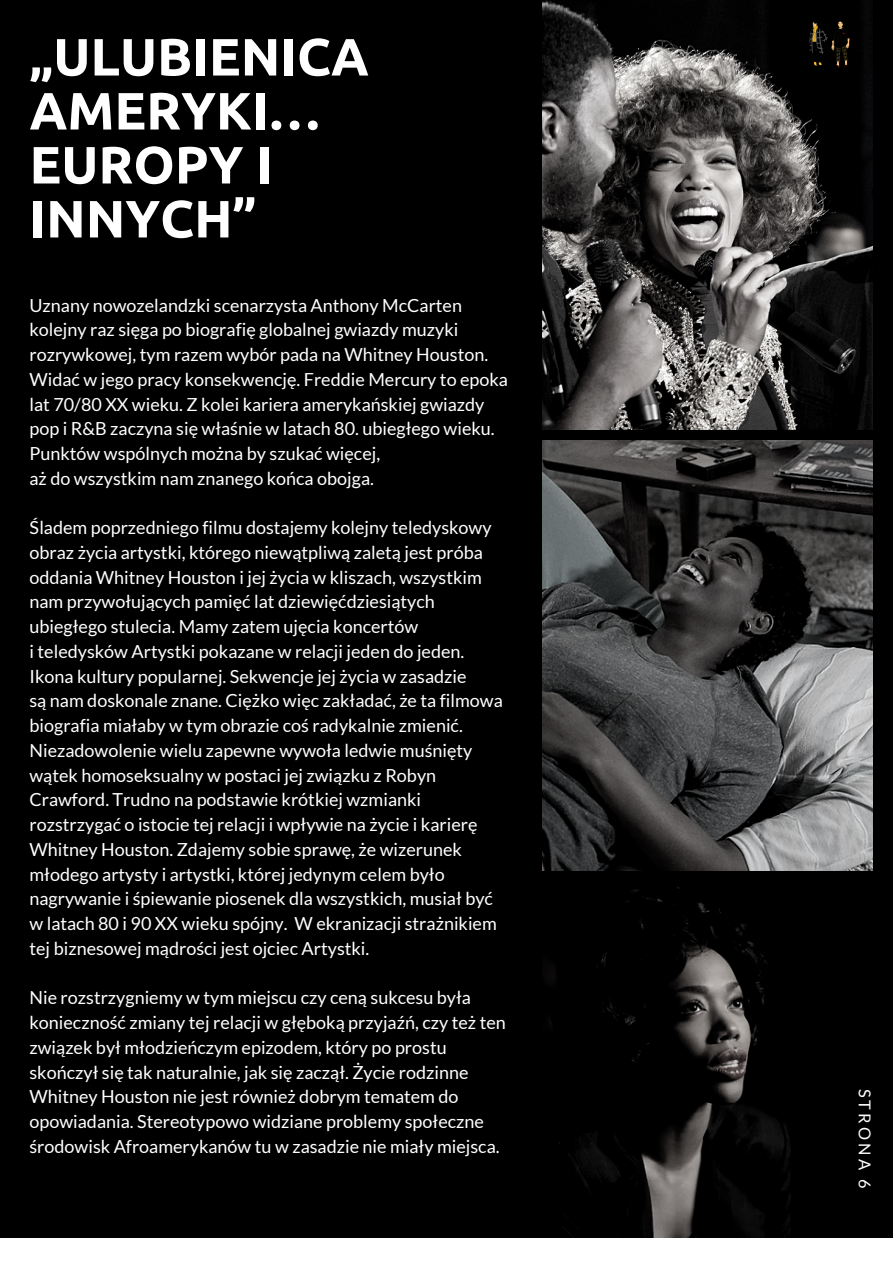
<style>
.page{position:relative;width:893px;height:1264px;background:#fff}
.page>*{position:absolute;margin:0;border:0;box-sizing:border-box;transform-origin:0 0}
.t1{font:700 52.5px/54px "Ubuntu";color:#fff}
.t2{font:18px/24.8px "Lato";color:#fff}
.t3{font:16.35px "Lato";letter-spacing:.19em;color:#fff}
</style>
<div class="page">
<div style="left:0;top:0;width:892px;height:1262px;background:#000"></div>
<img style="left:542px;top:0;width:329px;height:429px">
<img style="left:542px;top:441px;width:329px;height:429px">
<img style="left:548px;top:887px;width:243px;height:350px">
<div style="left:0;top:1237px;width:892px;height:25px;background:#fff"></div>
<img style="left:763px;top:0;width:110px;height:102px">
<h1 class="t1" style="left:29px;top:29px;width:341px">„ULUBIENICA<br>AMERYKI…<br>EUROPY I<br>INNYCH”</h1>
<p class="t2" style="left:29px;top:292px;width:480px">Uznany nowozelandzki scenarzysta Anthony McCarten kolejny raz sięga po biografię globalnej gwiazdy muzyki rozrywkowej, tym razem wybór pada na Whitney Houston.<br>Widać w jego pracy konsekwencję. Freddie Mercury to epoka lat 70/80 XX wieku. Z kolei kariera amerykańskiej gwiazdy pop i R&amp;B zaczyna się właśnie w latach 80. ubiegłego wieku.<br>Punktów wspólnych można by szukać więcej,<br>aż do wszystkim nam znanego końca obojga.</p>
<p class="t2" style="left:29px;top:515px;width:475px">Śladem poprzedniego filmu dostajemy kolejny teledyskowy obraz życia artystki, którego niewątpliwą zaletą jest próba oddania Whitney Houston i jej życia w kliszach, wszystkim nam przywołujących pamięć lat dziewięćdziesiątych ubiegłego stulecia. Mamy zatem ujęcia koncertów<br>i teledysków Artystki pokazane w relacji jeden do jeden.<br>Ikona kultury popularnej. Sekwencje jej życia w zasadzie<br>są nam doskonale znane. Ciężko więc zakładać, że ta filmowa biografia miałaby w tym obrazie coś radykalnie zmienić.<br>Niezadowolenie wielu zapewne wywoła ledwie muśnięty wątek homoseksualny w postaci jej związku z Robyn Crawford. Trudno na podstawie krótkiej wzmianki rozstrzygać o istocie tej relacji i wpływie na życie i karierę Whitney Houston. Zdajemy sobie sprawę, że wizerunek młodego artysty i artystki, której jedynym celem było nagrywanie i śpiewanie piosenek dla wszystkich, musiał być w latach 80 i 90 XX wieku spójny. W ekranizacji strażnikiem tej biznesowej mądrości jest ojciec Artystki.</p>
<p class="t2" style="left:29px;top:985px;width:478px">Nie rozstrzygniemy w tym miejscu czy ceną sukcesu była konieczność zmiany tej relacji w głęboką przyjaźń, czy też ten związek był młodzieńczym epizodem, który po prostu skończył się tak naturalnie, jak się zaczął. Życie rodzinne Whitney Houston nie jest również dobrym tematem do opowiadania. Stereotypowo widziane problemy społeczne środowisk Afroamerykanów tu w zasadzie nie miały miejsca.</p>
<p class="t3" style="left:874px;top:1088px;width:102px;rotate:90deg">STRONA 6</p>
</div>
